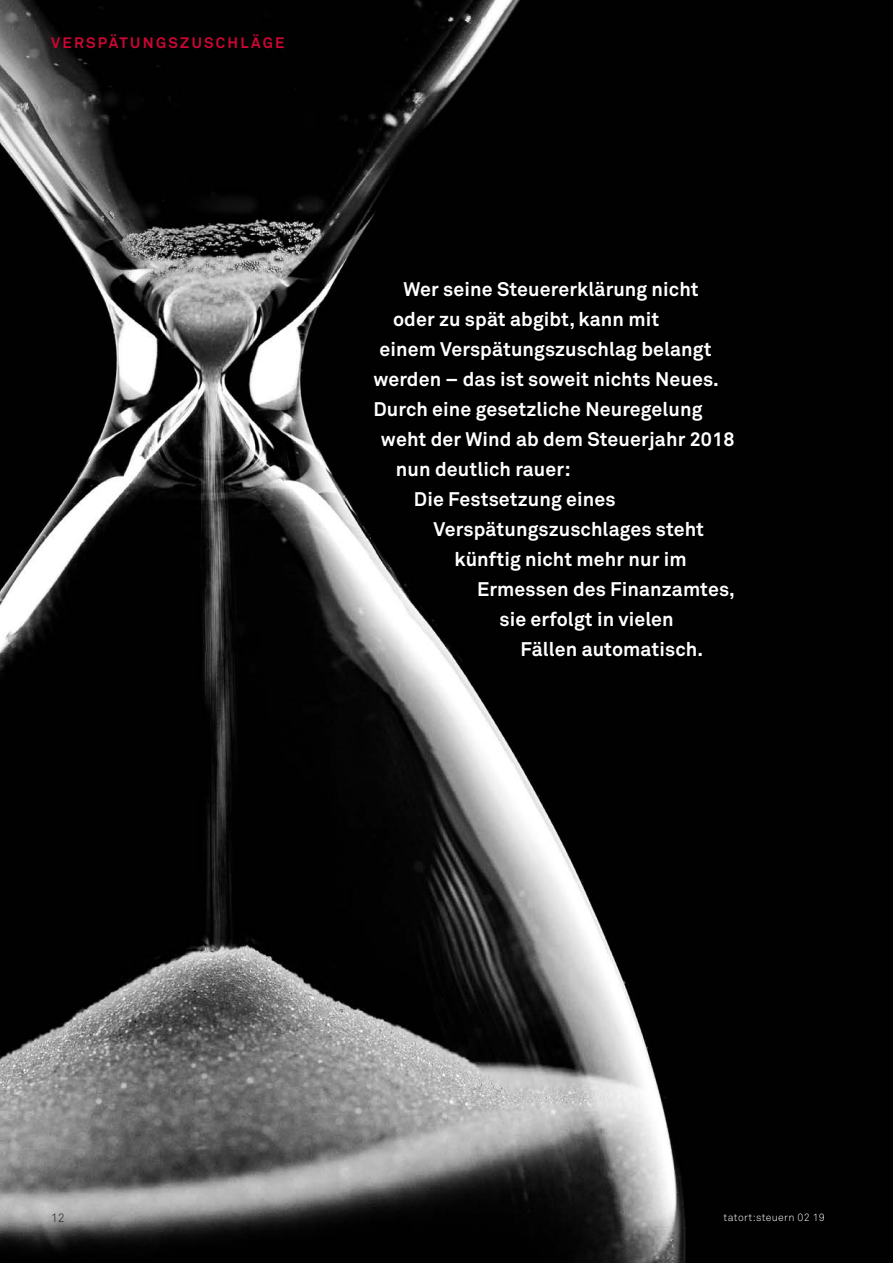
<style>
.page{position:relative;width:893px;height:1263px;background:#fff}
.page>*{position:absolute;margin:0;border:0;box-sizing:border-box;transform-origin:0 0}
.t1{font:700 19.5px "Akkurat";letter-spacing:.005em;color:#fff}
.t2{font:700 15px "Akkurat";letter-spacing:.15em;color:#cb0633}
.t3{font:300 12px "Akkurat";color:#191918}
.t4{font:300 10.5px "Akkurat";letter-spacing:.03em;color:#fff}
</style>
<div class="page">
<img style="left:0;top:0;width:893px;height:1263px">
<p class="t2" style="left:51px;top:33px;width:235px">VERSPÄTUNGSZUSCHLÄGE</p>
<p class="t1" style="left:403px;top:277px;width:297px">Wer seine Steuererklärung nicht</p>
<p class="t1" style="left:393px;top:307px;width:268px">oder zu spät abgibt, kann mit</p>
<p class="t1" style="left:379px;top:337px;width:334px">einem Verspätungszuschlag belangt</p>
<p class="t1" style="left:373px;top:367px;width:347px">werden – das ist soweit nichts Neues.</p>
<p class="t1" style="left:373px;top:397px;width:331px">Durch eine gesetzliche Neuregelung</p>
<p class="t1" style="left:381px;top:427px;width:355px">weht der Wind ab dem Steuerjahr 2018</p>
<p class="t1" style="left:396px;top:457px;width:176px">nun deutlich rauer:</p>
<p class="t1" style="left:414px;top:487px;width:203px">Die Festsetzung eines</p>
<p class="t1" style="left:433px;top:517px;width:272px">Verspätungszuschlages steht</p>
<p class="t1" style="left:454px;top:547px;width:234px">künftig nicht mehr nur im</p>
<p class="t1" style="left:477px;top:577px;width:259px">Ermessen des Finanzamtes,</p>
<p class="t1" style="left:499px;top:607px;width:176px">sie erfolgt in vielen</p>
<p class="t1" style="left:520px;top:637px;width:184px">Fällen automatisch.</p>
<p class="t3" style="left:51px;top:1210px;width:15px">12</p>
<p class="t4" style="left:724px;top:1211px;width:103px">tatort:steuern 02 19</p>
</div>
